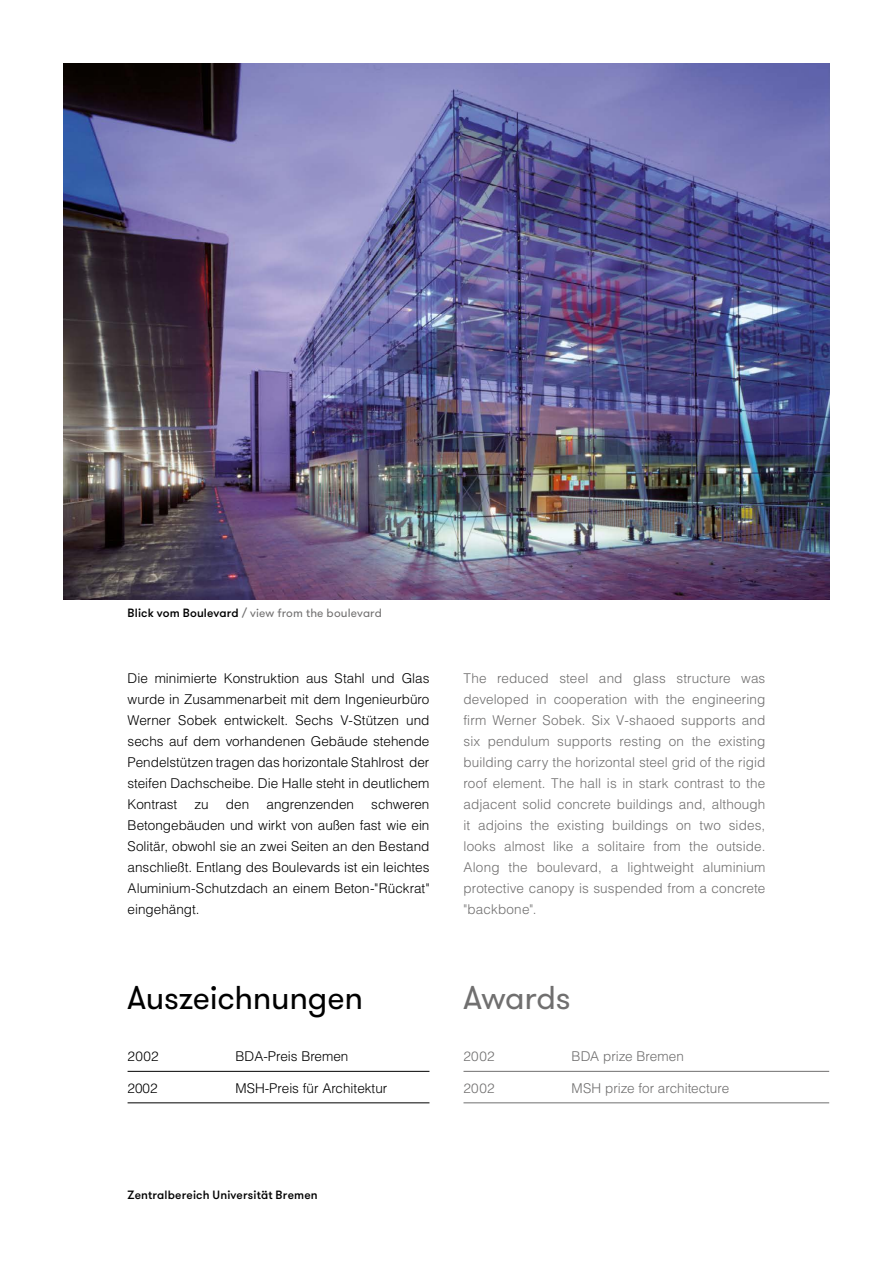
<style>
.page{position:relative;width:893px;height:1263px;background:#fff}
.page>*{position:absolute;margin:0;border:0;box-sizing:border-box;transform-origin:0 0}
.t1{font:33px "GT Walsheim";letter-spacing:-.01em;color:#000}
.t2{font:33px "GT Walsheim";letter-spacing:-.015em;color:#706f6f}
.t3{font:300 13.5px/21px "Helvetica LT Pro";color:#000;text-align:justify}
.t4{font:300 13.5px/21px "Helvetica LT Pro";letter-spacing:.01em;color:#706f6f;text-align:justify}
.t5{font:12px "GT Walsheim";letter-spacing:.015em;color:#706f6f}
.t6{font:500 12px "GT Walsheim";letter-spacing:.015em;color:#000}
.s1{font-weight:500;color:#000}
</style>
<div class="page">
<hr style="left:463px;top:1071px;width:366px;height:1px;background:#706f6f">
<hr style="left:463px;top:1102px;width:366px;height:1px;background:#706f6f">
<hr style="left:128px;top:1071px;width:301px;height:1px;background:#000">
<hr style="left:128px;top:1102px;width:301px;height:1px;background:#000">
<img style="left:64px;top:64px;width:765px;height:536px">
<p class="t5" style="left:128px;top:605px;width:256px"><span class="s1">Blick vom Boulevard</span> / view from the boulevard</p>
<p class="t3" style="left:128px;top:668px;width:303px">Die minimierte Konstruktion aus Stahl und Glas wurde in Zusammenarbeit mit dem Ingenieurbüro Werner Sobek entwickelt. Sechs V-Stützen und sechs auf dem vorhandenen Gebäude stehende Pendelstützen tragen das horizontale Stahlrost der steifen Dachscheibe. Die Halle steht in deutlichem Kontrast</p>
<p class="t3" style="left:128px;top:794px;width:303px;text-indent:244px">schweren Betongebäuden und wirkt von außen fast wie ein Solitär, obwohl sie an zwei Seiten an den Bestand anschließt. Entlang des Boulevards ist ein leichtes Aluminium-Schutzdach an einem Beton-"Rückrat" eingehängt.</p>
<p class="t3" style="left:195px;top:794px;width:16px">zu</p>
<p class="t3" style="left:226px;top:794px;width:25px">den</p>
<p class="t3" style="left:267px;top:794px;width:89px">angrenzenden</p>
<h1 class="t1" style="left:128px;top:977px;width:237px">Auszeichnungen</h1>
<p class="t3" style="left:128px;top:1046px;width:33px">2002</p>
<p class="t3" style="left:236px;top:1046px;width:114px">BDA-Preis Bremen</p>
<p class="t3" style="left:128px;top:1077px;width:32px">2002</p>
<p class="t3" style="left:236px;top:1077px;width:153px">MSH-Preis für Architektur</p>
<p class="t4" style="left:463px;top:668px;width:303px">The reduced steel and glass structure was developed in cooperation with the engineering firm Werner Sobek. Six V-shaoed supports and six pendulum supports resting on the existing building carry the horizontal steel grid of the rigid roof element. The hall is in stark contrast to the adjacent solid concrete buildings and, although it adjoins the existing buildings on two sides, looks almost like a solitaire from the outside.<br>Along the boulevard, a lightweight aluminium protective canopy is suspended from a concrete "backbone".</p>
<h1 class="t2" style="left:463px;top:977px;width:109px">Awards</h1>
<p class="t4" style="left:463px;top:1046px;width:33px">2002</p>
<p class="t4" style="left:571px;top:1046px;width:114px">BDA prize Bremen</p>
<p class="t4" style="left:463px;top:1077px;width:33px">2002</p>
<p class="t4" style="left:571px;top:1077px;width:159px">MSH prize for architecture</p>
<p class="t6" style="left:128px;top:1187px;width:192px">Zentralbereich Universität Bremen</p>
</div>
